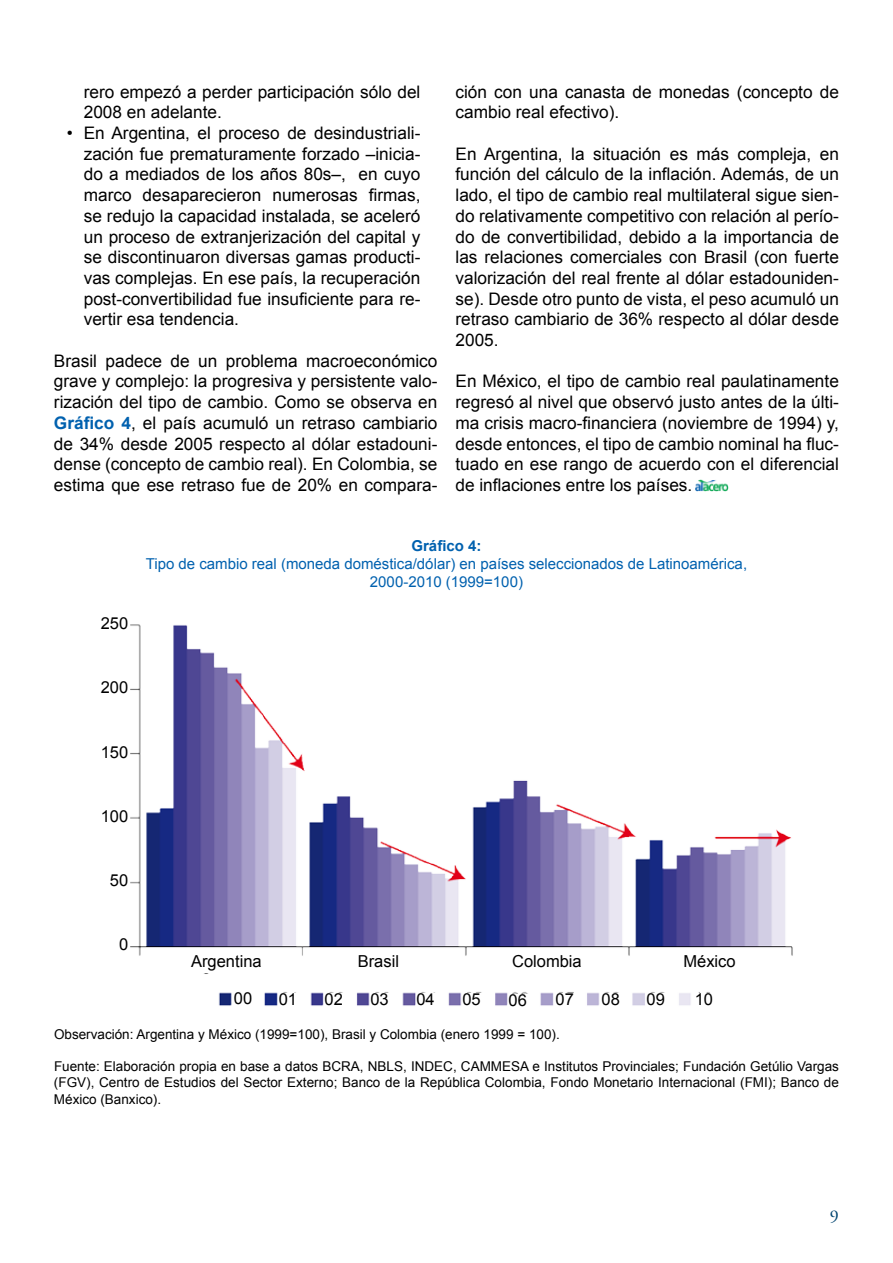
<style>
.page{position:relative;width:893px;height:1263px;background:#fff}
.page>*{position:absolute;margin:0;border:0;box-sizing:border-box;transform-origin:0 0}
.t1{font:18px "Adobe Garamond Pro";color:#004470}
.t2{font:17.25px/20.7px "Arial";color:#000;text-align:justify}
.t3{font:16.5px "Arial";color:#000}
.t4{font:15px/18px "Arial";color:#0061af;text-align:center}
.t5{font:700 15px "Arial";color:#0061af}
.t6{font:13.5px/16.2px "Arial";color:#000;text-align:justify}
.s1{font-weight:700;color:#0061af}
</style>
<div class="page">
<img style="left:130px;top:624px;width:663px;height:382px">
<div style="left:184px;top:955px;width:85px;height:18px;background:#fff"></div>
<div style="left:336px;top:955px;width:85px;height:18px;background:#fff"></div>
<div style="left:504px;top:955px;width:85px;height:18px;background:#fff"></div>
<div style="left:667px;top:955px;width:85px;height:18px;background:#fff"></div>
<div style="left:234px;top:992px;width:21px;height:15px;background:#fff"></div>
<div style="left:279px;top:993px;width:21px;height:15px;background:#fff"></div>
<div style="left:325px;top:993px;width:21px;height:15px;background:#fff"></div>
<div style="left:370px;top:993px;width:22px;height:15px;background:#fff"></div>
<div style="left:416px;top:993px;width:22px;height:15px;background:#fff"></div>
<div style="left:462px;top:993px;width:22px;height:15px;background:#fff"></div>
<div style="left:508px;top:994px;width:22px;height:15px;background:#fff"></div>
<div style="left:556px;top:993px;width:21px;height:15px;background:#fff"></div>
<div style="left:602px;top:993px;width:21px;height:15px;background:#fff"></div>
<div style="left:647px;top:993px;width:21px;height:15px;background:#fff"></div>
<div style="left:695px;top:993px;width:21px;height:15px;background:#fff"></div>
<img style="left:695px;top:479px;width:34px;height:12px">
<p class="t2" style="left:84px;top:81px;width:338px">rero empezó a perder participación sólo del<br>2008 en adelante.</p>
<p class="t2" style="left:84px;top:123px;width:338px;text-indent:-17px">• En Argentina, el proceso de desindustriali&shy;zación fue prematuramente forzado –inicia&shy;do a mediados de los años 80s–, en cuyo marco desaparecieron numerosas firmas, se redujo la capacidad instalada, se aceleró un proceso de extranjerización del capital y se discontinuaron diversas gamas producti&shy;vas complejas. En ese país, la recuperación post-convertibilidad fue insuficiente para re&shy;vertir esa tendencia.</p>
<p class="t2" style="left:54px;top:350px;width:385px">Brasil padece de un problema macroeconómico grave y complejo: la progresiva y persistente valo&shy;rización del tipo de cambio. Como se observa en <span class="s1">Gráfico 4</span>, el país acumuló un retraso cambiario de 34% desde 2005 respecto al dólar estadouni&shy;dense (concepto de cambio real). En Colombia, se estima que ese retraso fue de 20% en compara-</p>
<p class="t2" style="left:455px;top:81px;width:385px">ción con una canasta de monedas (concepto de cambio real efectivo).</p>
<p class="t2" style="left:455px;top:143px;width:385px">En Argentina, la situación es más compleja, en función del cálculo de la inflación. Además, de un lado, el tipo de cambio real multilateral sigue sien&shy;do relativamente competitivo con relación al perío&shy;do de convertibilidad, debido a la importancia de las relaciones comerciales con Brasil (con fuerte valorización del real frente al dólar estadouniden&shy;se). Desde otro punto de vista, el peso acumuló un retraso cambiario de 36% respecto al dólar desde 2005.</p>
<p class="t2" style="left:455px;top:371px;width:385px">En México, el tipo de cambio real paulatinamente regresó al nivel que observó justo antes de la últi&shy;ma crisis macro-financiera (noviembre de 1994) y, desde entonces, el tipo de cambio nominal ha fluc&shy;tuado en ese rango de acuerdo con el diferencial de inflaciones entre los países.</p>
<p class="t3" style="left:101px;top:612px;width:29px">250</p>
<p class="t5" style="left:411px;top:536px;width:72px">Gráfico 4:</p>
<p class="t4" style="left:146px;top:555px;width:603px">Tipo de cambio real (moneda doméstica/dólar) en países seleccionados de Latinoamérica,<br>2000-2010 (1999=100)</p>
<p class="t3" style="left:101px;top:677px;width:29px">200</p>
<p class="t3" style="left:101px;top:741px;width:29px">150</p>
<p class="t3" style="left:101px;top:805px;width:29px">100</p>
<p class="t3" style="left:110px;top:869px;width:20px">50</p>
<p class="t3" style="left:119px;top:933px;width:11px">0</p>
<p class="t3" style="left:191px;top:950px;width:72px">Argentina</p>
<p class="t3" style="left:358px;top:950px;width:43px">Brasil</p>
<p class="t3" style="left:512px;top:950px;width:71px">Colombia</p>
<p class="t3" style="left:683px;top:950px;width:54px">México</p>
<p class="t3" style="left:234px;top:987px;width:20px">00</p>
<p class="t3" style="left:279px;top:988px;width:20px">01</p>
<p class="t3" style="left:325px;top:988px;width:20px">02</p>
<p class="t3" style="left:370px;top:988px;width:20px">03</p>
<p class="t3" style="left:416px;top:988px;width:20px">04</p>
<p class="t3" style="left:462px;top:988px;width:20px">05</p>
<p class="t3" style="left:508px;top:989px;width:20px">06</p>
<p class="t3" style="left:556px;top:988px;width:20px">07</p>
<p class="t3" style="left:602px;top:988px;width:20px">08</p>
<p class="t3" style="left:647px;top:988px;width:20px">09</p>
<p class="t3" style="left:695px;top:988px;width:20px">10</p>
<p class="t6" style="left:54px;top:1026px;width:507px">Observación: Argentina y México (1999=100), Brasil y Colombia (enero 1999 = 100).</p>
<p class="t6" style="left:54px;top:1058px;width:786px">Fuente: Elaboración propia en base a datos BCRA, NBLS, INDEC, CAMMESA e Institutos Provinciales; Fundación Getúlio Vargas (FGV), Centro de Estudios del Sector Externo; Banco de la República Colombia, Fondo Monetario Internacional (FMI); Banco de México (Banxico).</p>
<p class="t1" style="left:830px;top:1205px;width:10px">9</p>
</div>
